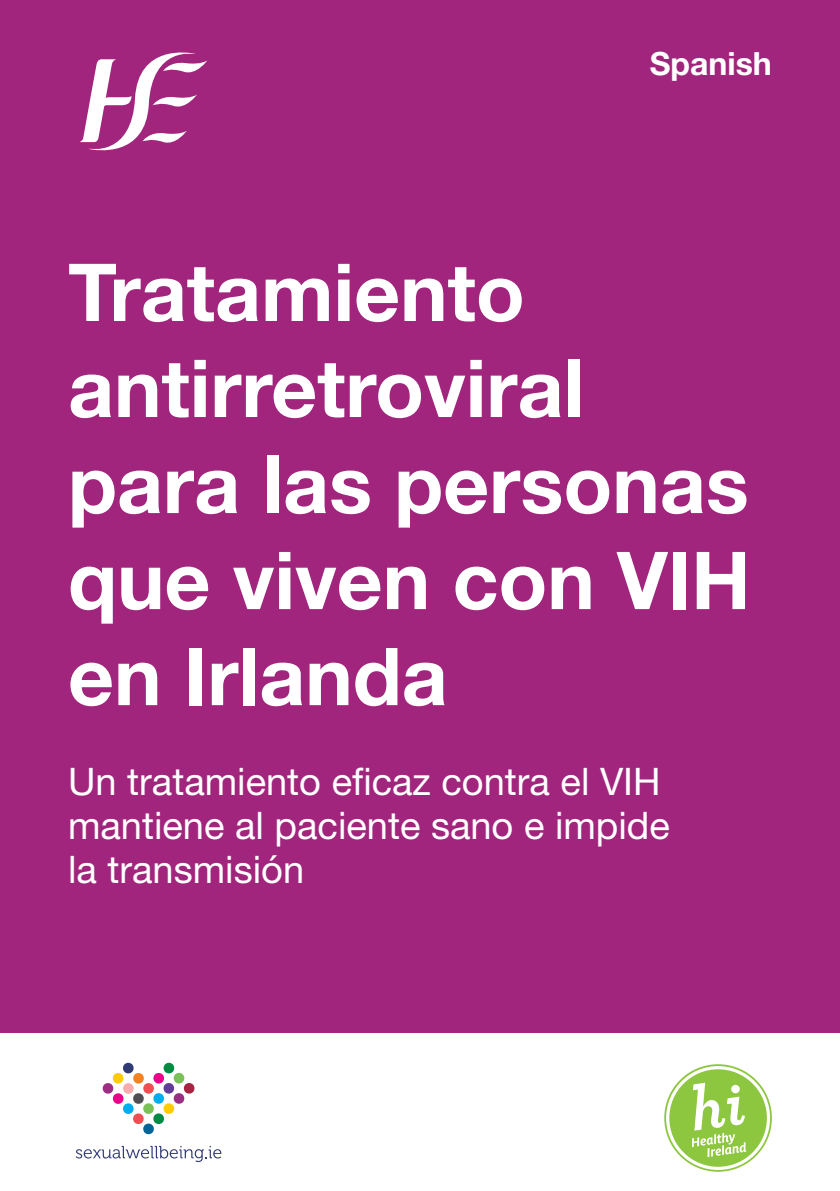
<style>
.page{position:relative;width:840px;height:1191px;background:#fff}
.page>*{position:absolute;margin:0;border:0;box-sizing:border-box;transform-origin:0 0}
.t1{font:700 80px/96px "Helvetica Neue LT Std";color:#fff}
.t2{font:38px/44px "Helvetica Neue LT Std";color:#fff}
.t3{font:700 32px "Helvetica Neue LT Std";color:#fff}
</style>
<div class="page">
<div style="left:0;top:0;width:839px;height:1032px;background:#a1257c"></div>
<svg style="left:80px;top:52px;width:127px;height:98px"></svg>
<svg style="left:76px;top:1145px;width:145px;height:17px"></svg>
<svg style="left:102px;top:1062px;width:93px;height:72px"></svg>
<svg style="left:665px;top:1066px;width:104px;height:104px"></svg>
<p class="t3" style="left:649px;top:44px;width:124px">Spanish</p>
<h1 class="t1" style="left:68px;top:243px;width:683px">Tratamiento antirretroviral para las personas que viven con VIH en Irlanda</h1>
<p class="t2" style="left:68px;top:758px;width:603px">Un tratamiento eficaz contra el VIH mantiene al paciente sano e impide la transmisión</p>
</div>
